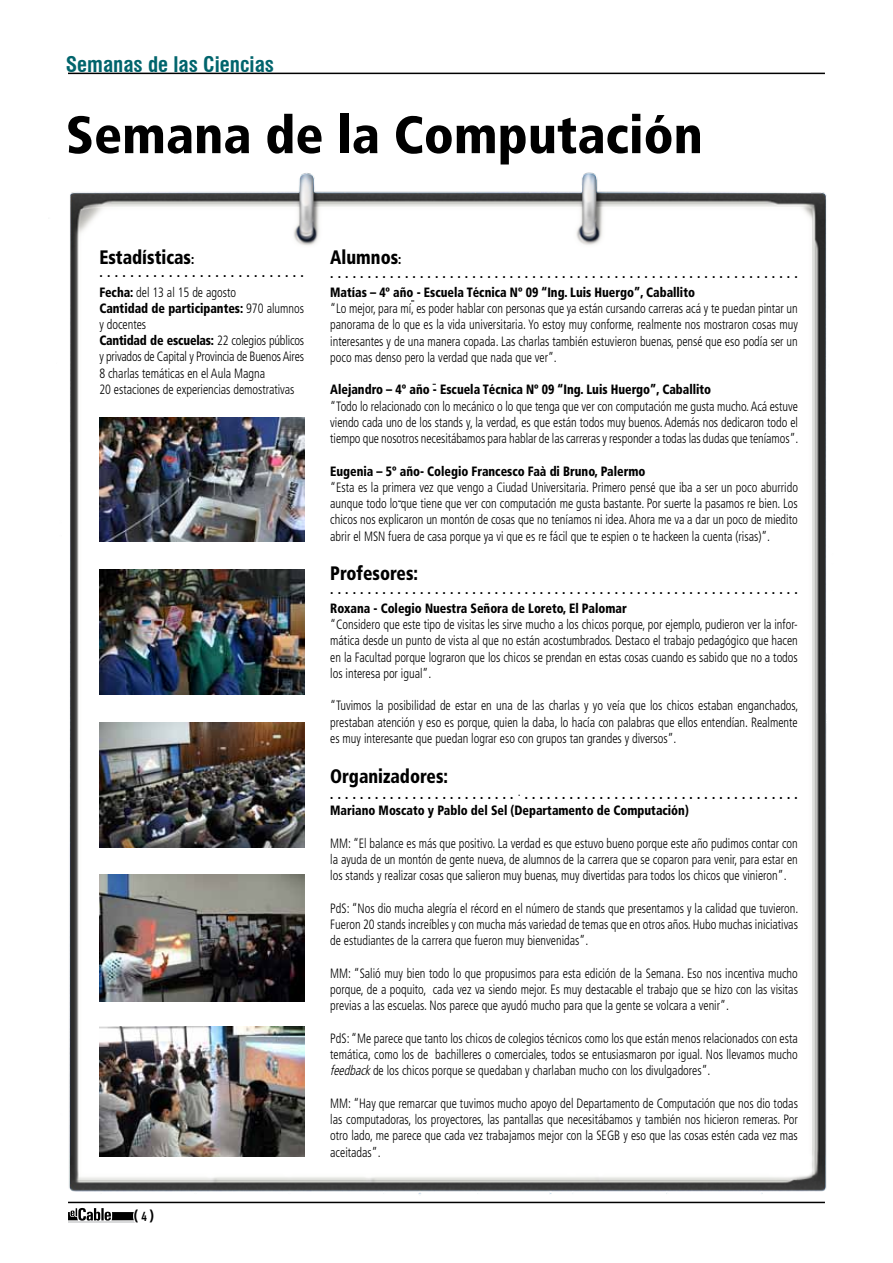
<style>
.page{position:relative;width:893px;height:1263px;background:#fff}
.page>*{position:absolute;margin:0;border:0;box-sizing:border-box;transform-origin:0 0}
.t1{font:900 condensed 52.5px "Frutiger";color:#000}
.t2{font:700 condensed 21px "Swiss 721 BT";color:#00646c}
.t3{font:900 condensed 19.5px "Frutiger";color:#000;scale:.9 1}
.t4{font:700 15px "Agency FB";color:#000}
.t5{font:300 condensed 13.5px/16.2px "Frutiger";color:#000;text-align:justify;scale:.9 1}
.t6{font:900 condensed 13.5px/16.2px "Frutiger";color:#000;scale:.9 1}
.t7{font:700 13.5px/19.2px "Frutiger";color:#000;scale:.9 1}
.s1{font-size:13.5px}
.s2{font-weight:900;font-stretch:condensed}
.s3{font-weight:300;font-stretch:condensed}
.s4{font-weight:900}
.s5{font-size:12px}
.s6{font-style:italic}
</style>
<div class="page">
<hr style="left:68px;top:73px;width:757px;height:1px;background:#000">
<svg style="left:68px;top:1208px;width:67px;height:15px"></svg>
<img style="left:68px;top:172px;width:759px;height:1032px">
<img style="left:99px;top:417px;width:205px;height:125px">
<img style="left:99px;top:1026px;width:205px;height:130px">
<img style="left:99px;top:570px;width:205px;height:125px">
<img style="left:99px;top:723px;width:205px;height:125px">
<img style="left:99px;top:875px;width:205px;height:127px">
<h2 class="t2" style="left:66px;top:52px;width:210px">Semanas de las Ciencias</h2>
<h1 class="t1" style="left:66px;top:103px;width:639px">Semana de la Computación</h1>
<h3 class="t3" style="left:99px;top:246px;width:107px">Estadísticas<span class="s1">:</span></h3>
<p class="t7" style="left:99px;top:263px;width:229px">...........................<br><span class="s2">Fecha:</span> <span class="s3">del 13 al 15 de agosto</span></p>
<p class="t5" style="left:99px;top:300px;width:229px;text-align:left"><span class="s4">Cantidad de participantes:</span> 970 alumnos y docentes<br><span class="s4">Cantidad de escuelas:</span> 22 colegios públicos y privados de Capital y Provincia de Buenos Aires 8 charlas temáticas en el Aula Magna<br>20 estaciones de experiencias demostrativas</p>
<p class="t4" style="left:134px;top:1206px;width:22px">( <span class="s5">4</span> )</p>
<h3 class="t3" style="left:330px;top:246px;width:81px">Alumnos<span class="s1">:</span></h3>
<p class="t7" style="left:330px;top:263px;width:521px">...............................................................</p>
<p class="t6" style="left:330px;top:284px;width:407px">Matías – 4º año - Escuela Técnica Nº 09 “Ing. Luis Huergo”, Caballito</p>
<p class="t5" style="left:330px;top:300px;width:521px">“Lo mejor, para mí, es poder hablar con personas que ya están cursando carreras acá y te puedan pintar un panorama de lo que es la vida universitaria. Yo estoy muy conforme, realmente nos mostraron cosas muy interesantes y de una manera copada. Las charlas también estuvieron buenas, pensé que eso podía ser un poco mas denso pero la verdad que nada que ver”.</p>
<p class="t6" style="left:330px;top:381px;width:425px">Alejandro – 4º año - Escuela Técnica Nº 09 “Ing. Luis Huergo”, Caballito</p>
<p class="t5" style="left:330px;top:398px;width:522px">“Todo lo relacionado con lo mecánico o lo que tenga que ver con computación me gusta mucho. Acá estuve viendo cada uno de los stands y, la verdad, es que están todos muy buenos. Además nos dedicaron todo el tiempo que nosotros necesitábamos para hablar de las carreras y responder a todas las dudas que teníamos”.</p>
<p class="t6" style="left:330px;top:463px;width:352px">Eugenia – 5º año- Colegio Francesco Faà di Bruno, Palermo</p>
<p class="t5" style="left:330px;top:479px;width:521px">“Esta es la primera vez que vengo a Ciudad Universitaria. Primero pensé que iba a ser un poco aburrido aunque todo lo que tiene que ver con computación me gusta bastante. Por suerte la pasamos re bien. Los chicos nos explicaron un montón de cosas que no teníamos ni idea. Ahora me va a dar un poco de miedito abrir el MSN fuera de casa porque ya vi que es re fácil que te espien o te hackeen la cuenta (risas)”.</p>
<h3 class="t3" style="left:330px;top:562px;width:99px">Profesores:</h3>
<p class="t7" style="left:330px;top:579px;width:521px">...............................................................</p>
<p class="t6" style="left:330px;top:600px;width:331px">Roxana - Colegio Nuestra Señora de Loreto, El Palomar</p>
<p class="t5" style="left:330px;top:617px;width:521px">“Considero que este tipo de visitas les sirve mucho a los chicos porque, por ejemplo, pudieron ver la infor&shy;mática desde un punto de vista al que no están acostumbrados. Destaco el trabajo pedagógico que hacen en la Facultad porque lograron que los chicos se prendan en estas cosas cuando es sabido que no a todos los interesa por igual”.</p>
<p class="t5" style="left:330px;top:698px;width:522px">“Tuvimos la posibilidad de estar en una de las charlas y yo veía que los chicos estaban enganchados, prestaban atención y eso es porque, quien la daba, lo hacía con palabras que ellos entendían. Realmente es muy interesante que puedan lograr eso con grupos tan grandes y diversos”.</p>
<h3 class="t3" style="left:330px;top:764px;width:132px">Organizadores:</h3>
<p class="t6" style="left:330px;top:786px;width:521px">.........................<sup>.</sup>.....................................<br>Mariano Moscato y Pablo del Sel (Departamento de Computación)</p>
<p class="t5" style="left:330px;top:835px;width:521px">MM: “El balance es más que positivo. La verdad es que estuvo bueno porque este año pudimos contar con la ayuda de un montón de gente nueva, de alumnos de la carrera que se coparon para venir, para estar en los stands y realizar cosas que salieron muy buenas, muy divertidas para todos los chicos que vinieron”.</p>
<p class="t5" style="left:330px;top:900px;width:522px">PdS: “Nos dio mucha alegría el récord en el número de stands que presentamos y la calidad que tuvieron.<br>Fueron 20 stands increíbles y con mucha más variedad de temas que en otros años. Hubo muchas iniciativas de estudiantes de la carrera que fueron muy bienvenidas”.</p>
<p class="t5" style="left:330px;top:965px;width:521px">MM: “Salió muy bien todo lo que propusimos para esta edición de la Semana. Eso nos incentiva mucho porque, de a poquito, cada vez va siendo mejor. Es muy destacable el trabajo que se hizo con las visitas previas a las escuelas. Nos parece que ayudó mucho para que la gente se volcara a venir”.</p>
<p class="t5" style="left:330px;top:1030px;width:521px">PdS: “Me parece que tanto los chicos de colegios técnicos como los que están menos relacionados con esta temática, como los de bachilleres o comerciales, todos se entusiasmaron por igual. Nos llevamos mucho <span class="s6">feedback</span>de los chicos porque se quedaban y charlaban mucho con los divulgadores”.</p>
<p class="t5" style="left:330px;top:1095px;width:521px">MM: “Hay que remarcar que tuvimos mucho apoyo del Departamento de Computación que nos dio todas las computadoras, los proyectores, las pantallas que necesitábamos y también nos hicieron remeras. Por otro lado, me parece que cada vez trabajamos mejor con la SEGB y eso que las cosas estén cada vez mas aceitadas”.</p>
</div>
